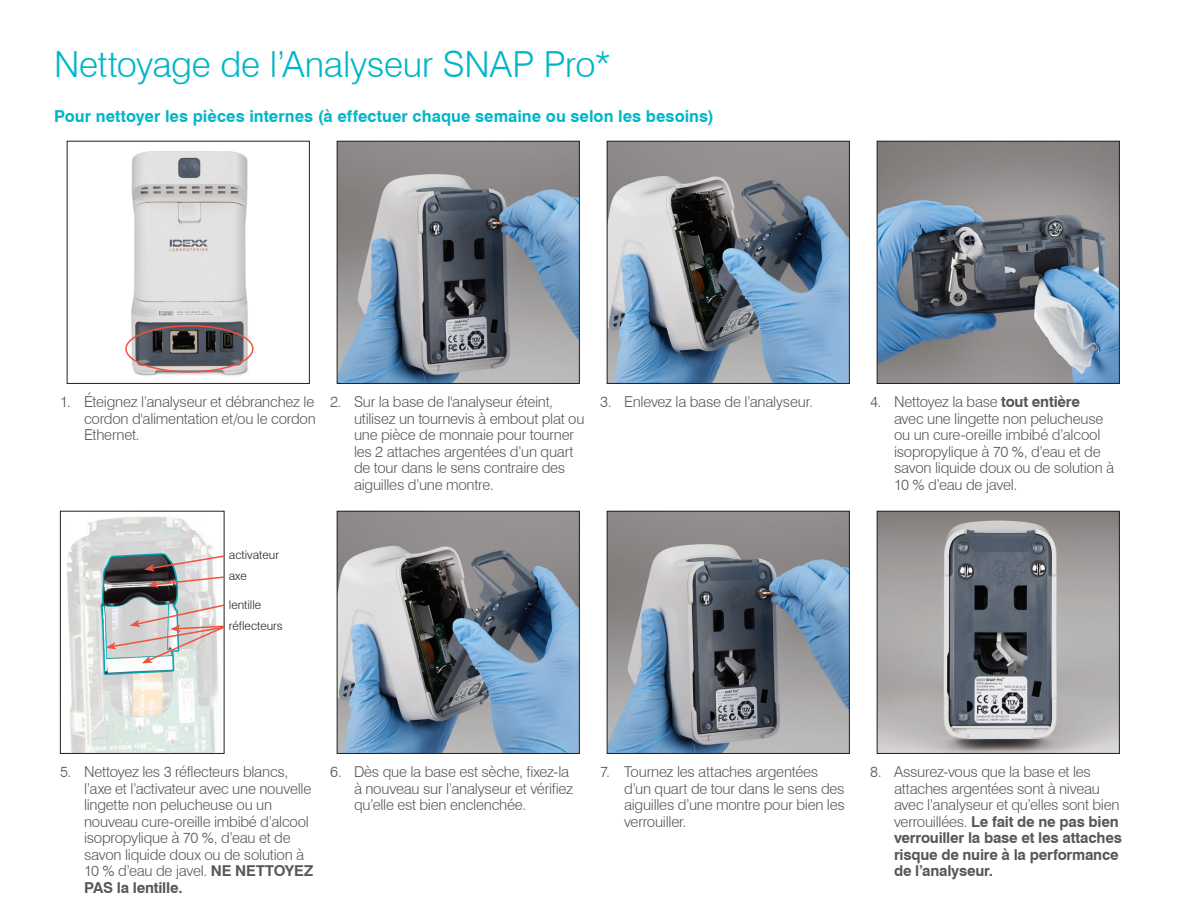
<style>
.page{position:relative;width:1188px;height:918px;background:#fff}
.page>*{position:absolute;margin:0;border:0;box-sizing:border-box;transform-origin:0 0}
.t1{font:300 36px "Swiss 721 BT";letter-spacing:-.01em;color:#00b6c8}
.t2{font:700 16.5px "Swiss 721 BT";letter-spacing:.005em;color:#00b6c8}
.t3{font:300 15px/16.5px "Swiss 721 BT";letter-spacing:-.015em;color:#57585a}
.t4{font:300 12px/21px "Swiss 721 BT";color:#231f20}
.s1{font-weight:700}
</style>
<div class="page">
<img style="left:125px;top:151px;width:126px;height:225px">
<div style="left:67px;top:141px;width:243px;height:243px;border:1px solid #231f20"></div>
<img style="left:339px;top:143px;width:239px;height:239px">
<div style="left:337px;top:141px;width:243px;height:243px;border:1px solid #231f20"></div>
<img style="left:609px;top:143px;width:239px;height:239px">
<div style="left:607px;top:141px;width:243px;height:243px;border:1px solid #231f20"></div>
<img style="left:879px;top:143px;width:239px;height:239px">
<div style="left:877px;top:141px;width:243px;height:243px;border:1px solid #231f20"></div>
<img style="left:66px;top:516px;width:152px;height:236px">
<div style="left:60px;top:511px;width:164px;height:243px;border:1px solid #231f20"></div>
<svg style="left:106px;top:603px;width:119px;height:60px;background:#d4cbca"></svg>
<svg style="left:144px;top:554px;width:81px;height:34px"></svg>
<img style="left:339px;top:513px;width:239px;height:239px">
<div style="left:337px;top:511px;width:243px;height:243px;border:1px solid #231f20"></div>
<img style="left:609px;top:513px;width:239px;height:239px">
<div style="left:607px;top:511px;width:243px;height:243px;border:1px solid #231f20"></div>
<img style="left:879px;top:513px;width:239px;height:239px">
<div style="left:877px;top:511px;width:243px;height:243px;border:1px solid #231f20"></div>
<div style="left:125px;top:325px;width:129px;height:48px;border:2px solid #f0523e;border-radius:50%"></div>
<h1 class="t1" style="left:54px;top:42px;width:559px">Nettoyage de l’Analyseur SNAP Pro*</h1>
<p class="t2" style="left:54px;top:107px;width:661px">Pour nettoyer les pièces internes (à effectuer chaque semaine ou selon les besoins)</p>
<p class="t3" style="left:84px;top:394px;width:233px;text-align:justify;text-indent:-24px">1. Éteignez l’analyseur et débranchez le cordon d'alimentation et/ou le cordon Ethernet.</p>
<p class="t3" style="left:354px;top:394px;width:232px;text-indent:-24px">2. Sur la base de l'analyseur éteint, utilisez un tournevis à embout plat ou une pièce de monnaie pour tourner les 2 attaches argentées d’un quart de tour dans le sens contraire des aiguilles d’une montre.</p>
<p class="t3" style="left:600px;top:394px;width:215px">3. Enlevez la base de l’analyseur.</p>
<p class="t3" style="left:894px;top:394px;width:222px;text-indent:-24px">4. Nettoyez la base <span class="s1">tout entière<br></span>avec une lingette non pelucheuse ou un cure-oreille imbibé d’alcool isopropylique à 70 %, d’eau et de savon liquide doux ou de solution à<br>10 % d’eau de javel.</p>
<p class="t4" style="left:229px;top:544px;width:52px">activateur axe</p>
<p class="t4" style="left:229px;top:594px;width:34px">lentille</p>
<p class="t4" style="left:229px;top:615px;width:55px">réflecteurs</p>
<p class="t3" style="left:84px;top:764px;width:231px;text-indent:-24px">5. Nettoyez les 3 réflecteurs blancs, l’axe et l’activateur avec une nouvelle lingette non pelucheuse ou un nouveau cure-oreille imbibé d’alcool isopropylique à 70 %, d’eau et de savon liquide doux ou de solution à<br>10 % d’eau de javel. <span class="s1">NE NETTOYEZ<br>PAS la lentille.</span></p>
<p class="t3" style="left:354px;top:764px;width:221px;text-indent:-24px">6. Dès que la base est sèche, fixez-la à nouveau sur l’analyseur et vérifiez qu’elle est bien enclenchée.</p>
<p class="t3" style="left:624px;top:764px;width:222px;text-indent:-24px">7. Tournez les attaches argentées d’un quart de tour dans le sens des aiguilles d’une montre pour bien les verrouiller.</p>
<p class="t3" style="left:894px;top:764px;width:229px;text-indent:-24px">8. Assurez-vous que la base et les attaches argentées sont à niveau avec l’analyseur et qu’elles sont bien verrouillées. <span class="s1">Le fait de ne pas bien verrouiller la base et les attaches risque de nuire à la performance de l’analyseur.</span></p>
</div>
